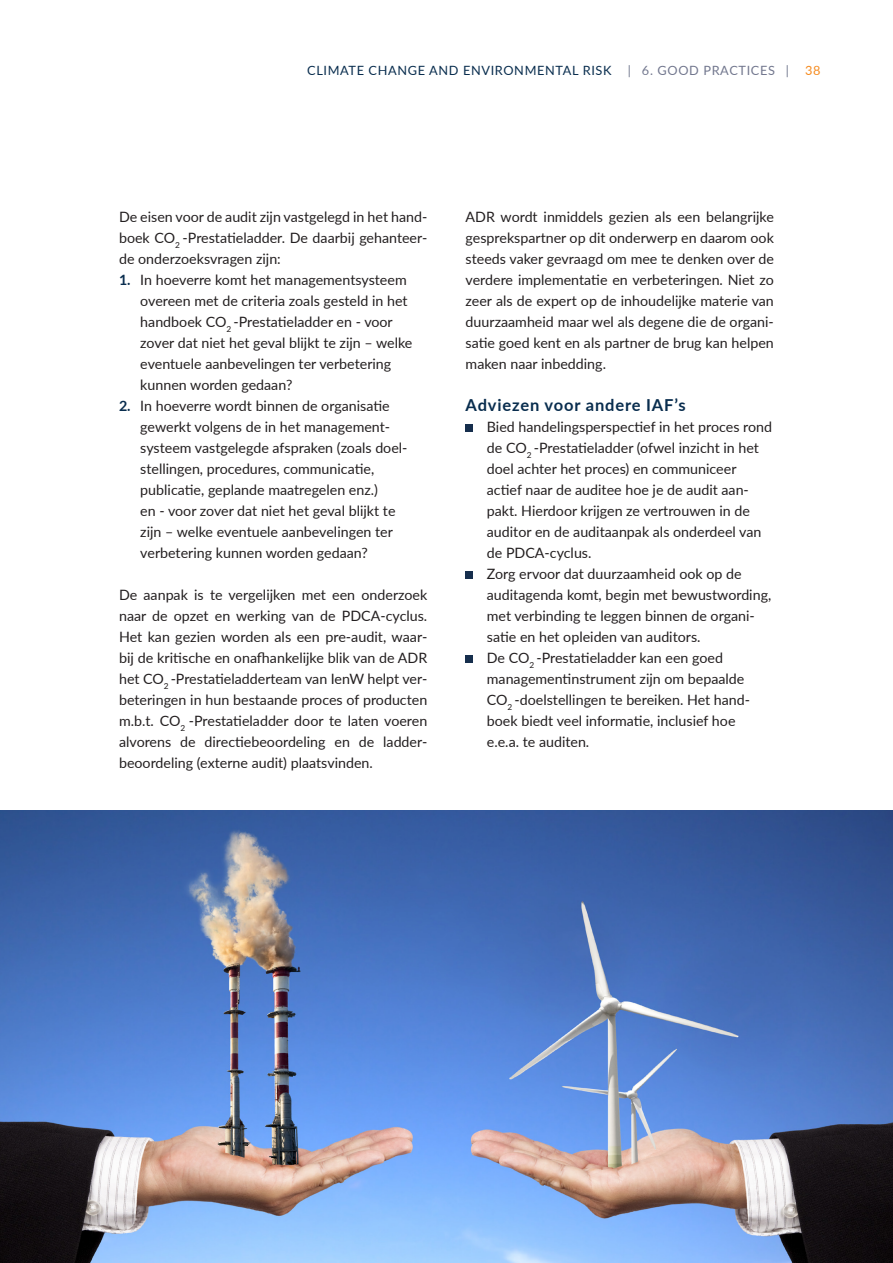
<style>
.page{position:relative;width:893px;height:1263px;background:#fff}
.page>*{position:absolute;margin:0;border:0;box-sizing:border-box;transform-origin:0 0}
._0_plat{font:700 16.5px "Lato";letter-spacing:.05em;color:#092d4e}
._0_plat_opsomming{font:14.25px/21px "Lato";color:#231f20}
._0_plat-2{font:14.25px/21px "Lato";color:#231f20;text-align:justify}
._0_plat-3{font:12.75px "Lato";letter-spacing:.05em;color:#092d4e}
._0_plat-4{font:12.75px "Lato";letter-spacing:.05em;color:#72778e}
._0_plat-5{font:12.75px "Lato";color:#f68b1f}
.s1{font-weight:700;color:#092d4e}
</style>
<div class="page">
<div style="left:466px;top:425px;width:7px;height:7px;background:#162e4d"></div>
<div style="left:466px;top:572px;width:7px;height:7px;background:#162e4d"></div>
<div style="left:466px;top:656px;width:7px;height:7px;background:#162e4d"></div>
<img style="left:0;top:810px;width:893px;height:453px">
<p class="_0_plat-3" style="left:307px;top:61px;width:306px">CLIMATE CHANGE AND ENVIRONMENTAL RISK</p>
<p class="_0_plat-4" style="left:628px;top:61px;width:163px">| 6. GOOD PRACTICES |</p>
<p class="_0_plat-5" style="left:805px;top:61px;width:17px">38</p>
<p class="_0_plat-2" style="left:119px;top:206px;width:310px">De eisen voor de audit zijn vastgelegd in het hand&shy;boek CO<sub>2</sub> -Prestatieladder. De daarbij gehanteer&shy;de onderzoeksvragen zijn:</p>
<p class="_0_plat_opsomming" style="left:140px;top:269px;width:274px;text-indent:-21px"><span class="s1">1.</span> In hoeverre komt het managementsysteem overeen met de criteria zoals gesteld in het handboek CO<sub>2</sub> -Prestatieladder en - voor zover dat niet het geval blijkt te zijn – welke eventuele aanbevelingen ter verbetering kunnen worden gedaan?</p>
<p class="_0_plat_opsomming" style="left:140px;top:395px;width:269px;text-indent:-21px"><span class="s1">2.</span> In hoeverre wordt binnen de organisatie gewerkt volgens de in het management&shy;systeem vastgelegde afspraken (zoals doel&shy;stellingen, procedures, communicatie, publicatie, geplande maatregelen enz.)<br>en - voor zover dat niet het geval blijkt te zijn – welke eventuele aanbevelingen ter verbetering kunnen worden gedaan?</p>
<p class="_0_plat_opsomming" style="left:119px;top:584px;width:310px">De aanpak is te vergelijken met een onderzoek naar de opzet en werking van de PDCA-cyclus.<br>Het kan gezien worden als een pre-audit, waar&shy;bij de kritische en onafhankelijke blik van de ADR het CO<sub>2</sub> -Prestatieladderteam van IenW helpt ver&shy;beteringen in hun bestaande proces of producten m.b.t. CO<sub>2</sub> -Prestatieladder door te laten voeren alvorens de directiebeoordeling en de ladder&shy;beoordeling (externe audit) plaatsvinden.</p>
<p class="_0_plat-2" style="left:466px;top:206px;width:310px">ADR wordt inmiddels gezien als een belangrijke gesprekspartner op dit onderwerp en daarom ook steeds vaker gevraagd om mee te denken over de verdere implementatie en verbeteringen. Niet zo zeer als de expert op de inhoudelijke materie van duurzaamheid maar wel als degene die de organi&shy;satie goed kent en als partner de brug kan helpen maken naar inbedding.</p>
<p class="_0_plat" style="left:466px;top:393px;width:222px">Adviezen voor andere IAF’s</p>
<p class="_0_plat_opsomming" style="left:487px;top:416px;width:287px">Bied handelingsperspectief in het proces rond de CO<sub>2</sub> -Prestatieladder (ofwel inzicht in het doel achter het proces) en communiceer actief naar de auditee hoe je de audit aan&shy;pakt. Hierdoor krijgen ze vertrouwen in de auditor en de auditaanpak als onderdeel van de PDCA-cyclus.</p>
<p class="_0_plat_opsomming" style="left:487px;top:563px;width:286px">Zorg ervoor dat duurzaamheid ook op de auditagenda komt, begin met bewustwording, met verbinding te leggen binnen de organi&shy;satie en het opleiden van auditors.</p>
<p class="_0_plat_opsomming" style="left:487px;top:647px;width:265px">De CO<sub>2</sub> -Prestatieladder kan een goed managementinstrument zijn om bepaalde CO<sub>2</sub> -doelstellingen te bereiken. Het hand&shy;boek biedt veel informatie, inclusief hoe e.e.a. te auditen.</p>
</div>
